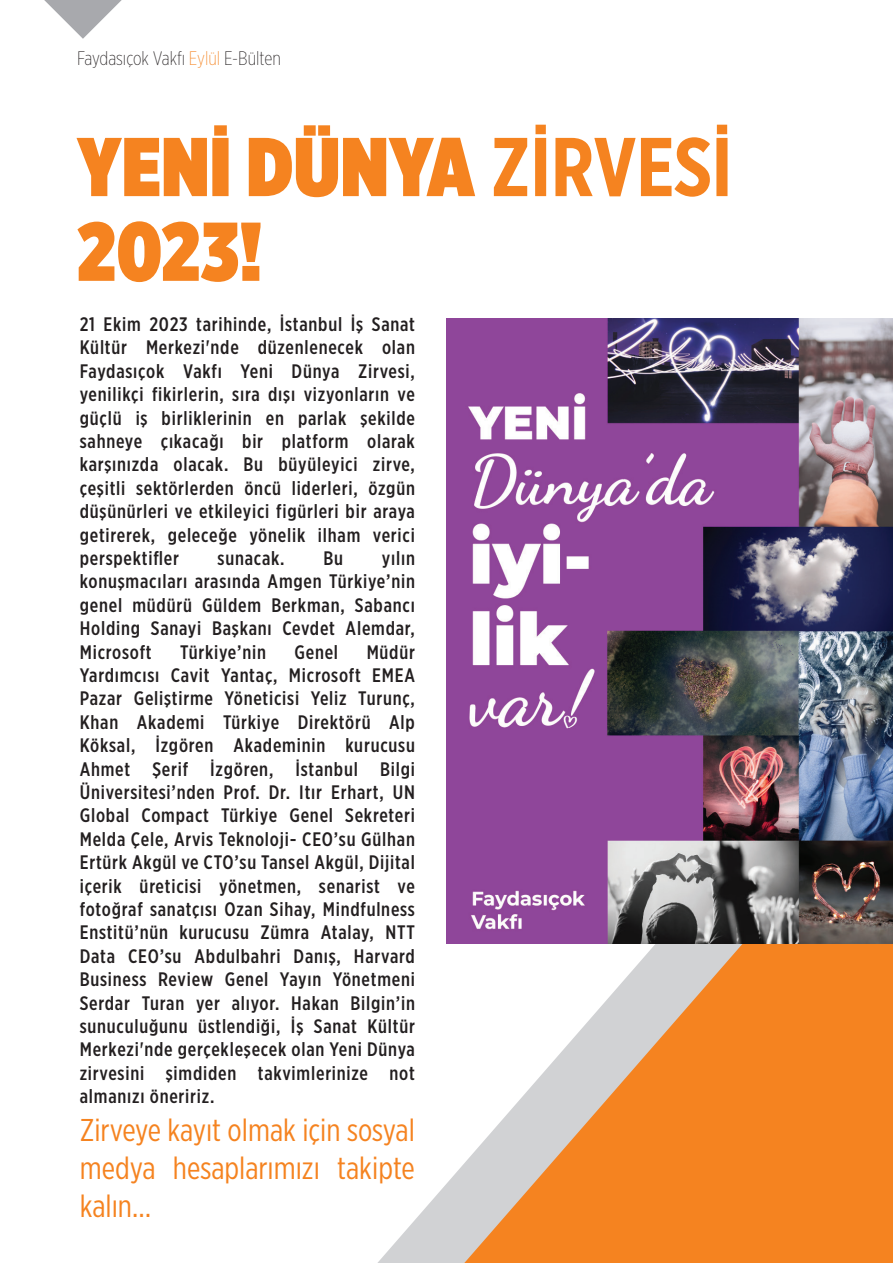
<style>
.page{position:relative;width:893px;height:1263px;background:#fff}
.page>*{position:absolute;margin:0;border:0;box-sizing:border-box;transform-origin:0 0}
.t1{font:900 83.25px/84.8px "Gotham X Narrow";letter-spacing:.01em;color:#f58320}
.t2{font:31.5px/37.8px "Gotham X Narrow";color:#f58320;text-align:justify}
.t3{font:500 19.5px/23.4px "Gotham X Narrow";letter-spacing:.04em;color:#231f20;text-align:justify}
.t4{font:200 19.5px "Gotham X Narrow";color:#231f20}
.s1{color:#f58320}
.s2{font-weight:700}
</style>
<div class="page">
<svg style="left:377px;top:1164px;width:87px;height:99px"></svg>
<svg style="left:464px;top:944px;width:429px;height:319px;fill:#f58320"></svg>
<svg style="left:44px;top:0;width:78px;height:39px"></svg>
<img style="left:446px;top:319px;width:447px;height:625px">
<p class="t4" style="left:77px;top:47px;width:205px">Faydasıçok Vakfı <span class="s1">Eylül</span> E-Bülten</p>
<h1 class="t1" style="left:77px;top:123px;width:656px">YENİ DÜNYA <span class="s2">ZİRVESİ<br></span>2023!</h1>
<p class="t3" style="left:80px;top:312px;width:337px">21 Ekim 2023 tarihinde, İstanbul İş Sanat Kültür Merkezi'nde düzenlenecek olan Faydasıçok Vakfı Yeni Dünya Zirvesi, yenilikçi fikirlerin, sıra dışı vizyonların ve güçlü iş birliklerinin en parlak şekilde sahneye çıkacağı bir platform olarak karşınızda olacak. Bu büyüleyici zirve, çeşitli sektörlerden öncü liderleri, özgün düşünürleri ve etkileyici figürleri bir araya getirerek, geleceğe yönelik ilham verici perspektifler</p>
<p class="t3" style="left:80px;top:546px;width:337px;text-indent:302px">yılın konuşmacıları arasında Amgen Türkiye’nin genel müdürü Güldem Berkman, Sabancı Holding Sanayi Başkanı Cevdet Alemdar, Microsoft</p>
<p class="t3" style="left:218px;top:546px;width:69px">sunacak.</p>
<p class="t3" style="left:323px;top:546px;width:21px">Bu</p>
<p class="t3" style="left:80px;top:640px;width:337px;text-indent:287px">Müdür Yardımcısı Cavit Yantaç, Microsoft EMEA Pazar Geliştirme Yöneticisi Yeliz Turunç, Khan Akademi Türkiye Direktörü Alp Köksal, İzgören Akademinin kurucusu Ahmet Şerif İzgören, İstanbul Bilgi Üniversitesi’nden Prof. Dr. Itır Erhart, UN Global Compact Türkiye Genel Sekreteri Melda Çele, Arvis Teknoloji- CEO’su Gülhan Ertürk Akgül ve CTO’su Tansel Akgül, Dijital içerik üreticisi yönetmen, senarist ve fotoğraf sanatçısı Ozan Sihay, Mindfulness Enstitü’nün kurucusu Zümra Atalay, NTT Data CEO’su Abdulbahri Danış, Harvard Business Review Genel Yayın Yönetmeni Serdar Turan yer alıyor. Hakan Bilgin’in sunuculuğunu üstlendiği, İş Sanat Kültür Merkezi'nde gerçekleşecek olan Yeni Dünya zirvesini şimdiden takvimlerinize not almanızı öneririz.</p>
<h2 class="t2" style="left:80px;top:1110px;width:337px">Zirveye kayıt olmak için sosyal medya hesaplarımızı takipte kalın…</h2>
<p class="t3" style="left:180px;top:640px;width:87px">Türkiye’nin</p>
<p class="t3" style="left:294px;top:640px;width:45px">Genel</p>
</div>
